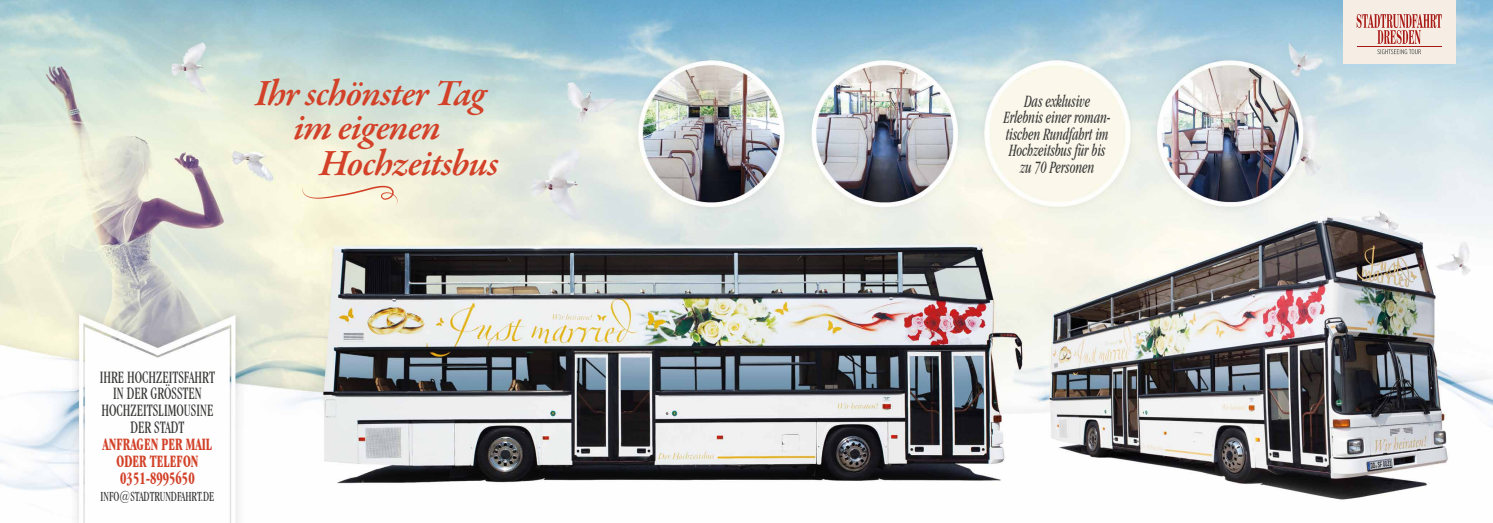
<style>
.page{position:relative;width:1493px;height:523px;background:#fff}
.page>*{position:absolute;margin:0;border:0;box-sizing:border-box;transform-origin:0 0}
.t1{font:italic 600 37.65px/33.8px "Garamond Premr Pro";letter-spacing:-.025em;color:#d24128;text-align:center}
.t2{font:condensed 18.15px/17px "Garamond IT Cby BT";color:#393938;text-align:center;scale:.76 1}
.t3{font:700 condensed 18.15px/17px "Garamond IT Cby BT";color:#d24128;text-align:center;scale:.76 1}
.t4{font:italic condensed 18px/16.5px "Garamond IT Cby BT";color:#393938;text-align:center;scale:.76 1}
.t5{font:condensed 14.4px "Garamond IT Cby BT";color:#393938;scale:.76 1}
</style>
<div class="page">
<img style="left:0;top:0;width:1492px;height:523px">
<div style="left:1342px;top:0;width:113px;height:63px;background:#f6eee4"></div>
<svg style="left:1356px;top:14px;width:85px;height:40px"></svg>
<svg style="left:302px;top:186px;width:95px;height:20px;background:#f5e7ce"></svg>
<h1 class="t1" style="left:255px;top:79px;width:232px">Ihr schönster Tag im eigenen</h1>
<h1 class="t1" style="left:320px;top:149px;width:180px">Hochzeitsbus</h1>
<p class="t2" style="left:100px;top:368px;width:153px">IHRE HOCHZEITSFAHRT<br>IN DER GRÖSSTEN<br>HOCHZEITSLIMOUSINE<br>DER STADT</p>
<p class="t3" style="left:103px;top:435px;width:146px">ANFRAGEN PER MAIL<br>ODER TELEFON<br>0351-8995650</p>
<p class="t5" style="left:101px;top:488px;width:151px">INFO@STADTRUNDFAHRT.DE</p>
<p class="t4" style="left:1004px;top:92px;width:142px">Das exklusive<br>Erlebnis einer roman&shy;tischen Rundfahrt im<br>Hochzeitsbus für bis zu 70 Personen</p>
</div>
